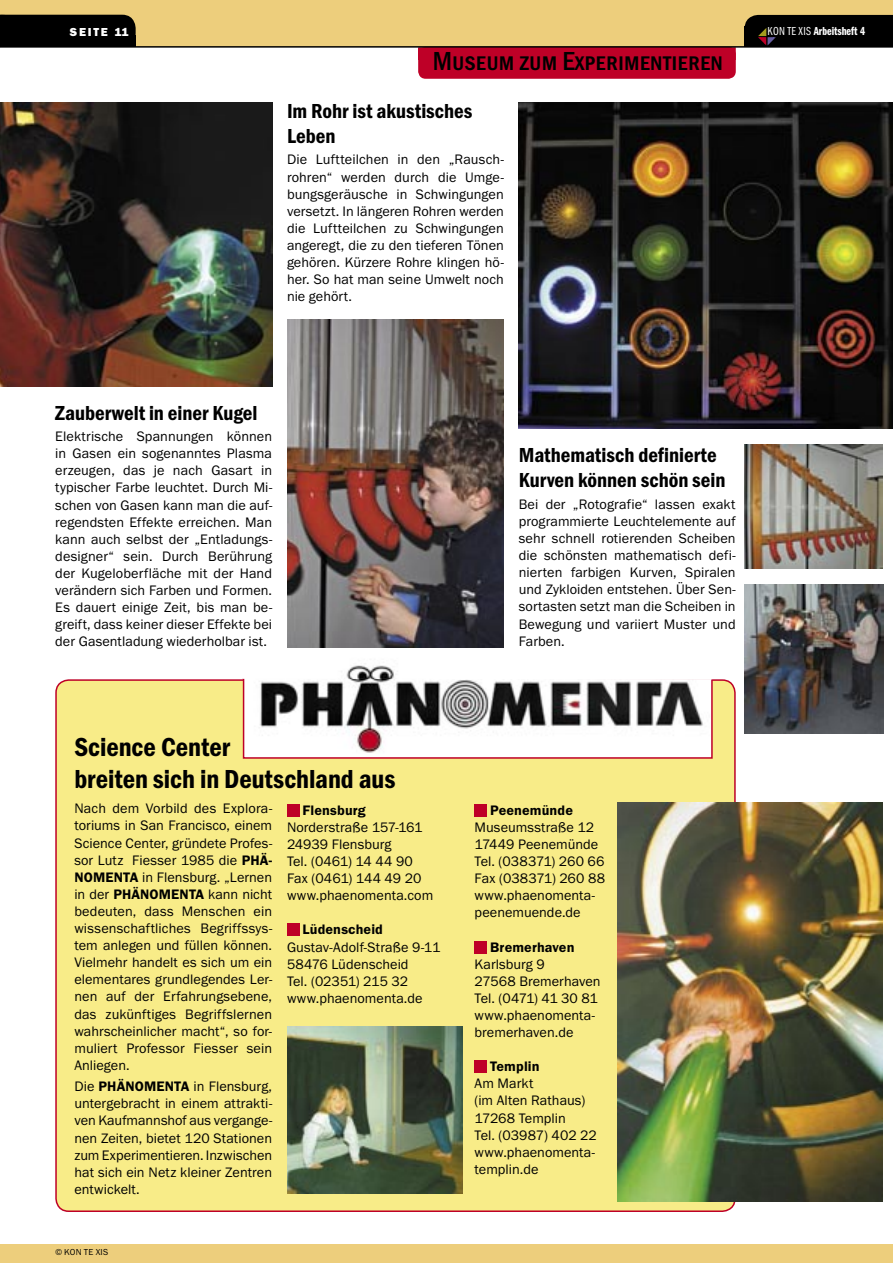
<style>
.page{position:relative;width:893px;height:1263px;background:#fff}
.page>*{position:absolute;margin:0;border:0;box-sizing:border-box;transform-origin:0 0}
.t1{font:600 condensed 27px/32.4px "Franklin Got Itc TEE";letter-spacing:-.005em;color:#000}
.t2{font:500 condensed 27px "Franklin Got SC Itc TEE";color:#000}
.t3{font:600 condensed 21px/25.2px "Franklin Got Itc TEE";color:#000}
.t4{font:14.25px/17.1px "Franklin Got Itc TEE";color:#000;text-align:justify}
.t5{font:600 14.25px "Franklin Got Itc TEE";letter-spacing:.01em;color:#000}
.t6{font:12px "Franklin Got Itc TEE Demi Comp";color:#fff}
.t7{font:12px "Franklin Got Itc TEE Heav";letter-spacing:.15em;color:#fff}
.t8{font:9px "Franklin Got Itc TEE";letter-spacing:.025em;color:#000}
.s1{font-family:"Franklin Got Itc TEE Book Comp"}
.s2{font-weight:600}
</style>
<div class="page">
<div style="left:0;top:0;width:893px;height:47px;background:#edce7c"></div>
<div style="left:745px;top:15px;width:148px;height:31px;background:#000"></div>
<div style="left:0;top:1244px;width:893px;height:19px;background:#edce7c"></div>
<div style="left:55px;top:679px;width:681px;height:532px;background:#f8ec88"></div>
<div style="left:418px;top:48px;width:318px;height:30px;background:#be0027"></div>
<hr style="left:0;top:46px;width:893px;height:2px;background:#000">
<div style="left:0;top:15px;width:136px;height:33px;background:#000"></div>
<div style="left:287px;top:804px;width:12px;height:12px;background:#be0027"></div>
<div style="left:287px;top:924px;width:12px;height:12px;background:#be0027"></div>
<div style="left:475px;top:804px;width:12px;height:12px;background:#be0027"></div>
<div style="left:475px;top:941px;width:12px;height:12px;background:#be0027"></div>
<div style="left:475px;top:1061px;width:12px;height:12px;background:#be0027"></div>
<img style="left:287px;top:319px;width:217px;height:328px">
<img style="left:0;top:102px;width:272px;height:285px">
<img style="left:519px;top:102px;width:374px;height:327px">
<img style="left:744px;top:444px;width:138px;height:125px">
<img style="left:744px;top:585px;width:139px;height:148px">
<img style="left:617px;top:803px;width:265px;height:398px">
<img style="left:346px;top:663px;width:48px;height:14px">
<svg style="left:242px;top:677px;width:471px;height:82px"></svg>
<img style="left:287px;top:1026px;width:175px;height:168px">
<p class="t7" style="left:70px;top:25px;width:60px">SEITE 11</p>
<p class="t6" style="left:768px;top:24px;width:99px"><span class="s1">KON TE XIS</span> Arbeitsheft 4</p>
<h1 class="t2" style="left:433px;top:46px;width:292px">Museum zum Experimentieren</h1>
<h2 class="t3" style="left:287px;top:98px;width:187px">Im Rohr ist akustisches<br>Leben</h2>
<p class="t4" style="left:287px;top:151px;width:218px">Die Luftteilchen in den „Rausch&shy;rohren“ werden durch die Umge&shy;bungsgeräusche in Schwingungen versetzt. In längeren Rohren werden die Luftteilchen zu Schwingungen angeregt, die zu den tieferen Tönen gehören. Kürzere Rohre klingen hö&shy;her. So hat man seine Umwelt noch nie gehört.</p>
<h2 class="t3" style="left:55px;top:400px;width:204px">Zauberwelt in einer Kugel</h2>
<p class="t4" style="left:55px;top:428px;width:218px">Elektrische Spannungen können in Gasen ein sogenanntes Plasma erzeugen, das je nach Gasart in typischer Farbe leuchtet. Durch Mi&shy;schen von Gasen kann man die auf&shy;regendsten Effekte erreichen. Man kann auch selbst der „Entladungs&shy;designer“ sein. Durch Berührung der Kugeloberfläche mit der Hand verändern sich Farben und Formen.<br>Es dauert einige Zeit, bis man be&shy;greift, dass keiner dieser Effekte bei der Gasentladung wiederholbar ist.</p>
<h1 class="t1" style="left:74px;top:730px;width:322px">Science Center<br>breiten sich in Deutschland aus</h1>
<h2 class="t3" style="left:519px;top:443px;width:208px">Mathematisch definierte<br>Kurven können schön sein</h2>
<p class="t4" style="left:519px;top:496px;width:218px">Bei der „Rotografie“ lassen exakt programmierte Leuchtelemente auf sehr schnell rotierenden Scheiben die schönsten mathematisch defi&shy;nierten farbigen Kurven, Spiralen und Zykloiden entstehen. Über Sen&shy;sortasten setzt man die Scheiben in Bewegung und variiert Muster und Farben.</p>
<p class="t4" style="left:74px;top:800px;width:199px">Nach dem Vorbild des Explora&shy;toriums in San Francisco, einem Science Center, gründete Profes&shy;sor Lutz Fiesser 1985 die <span class="s2">PHÄ-NOMENTA</span> in Flensburg. „Lernen in der <span class="s2">PHÄNOMENTA</span> kann nicht bedeuten, dass Menschen ein wissenschaftliches Begriffssys&shy;tem anlegen und füllen können.<br>Vielmehr handelt es sich um ein elementares grundlegendes Ler&shy;nen auf der Erfahrungsebene, das zukünftiges Begriffslernen wahrscheinlicher macht“, so for&shy;muliert Professor Fiesser sein Anliegen.</p>
<p class="t4" style="left:74px;top:1078px;width:199px">Die <span class="s2">PHÄNOMENTA</span> in Flensburg, untergebracht in einem attrakti&shy;ven Kaufmannshof aus vergange&shy;nen Zeiten, bietet 120 Stationen zum Experimentieren. Inzwischen hat sich ein Netz kleiner Zentren entwickelt.</p>
<p class="t5" style="left:303px;top:802px;width:65px">Flensburg</p>
<p class="t4" style="left:287px;top:819px;width:148px;text-align:left">Norderstraße 157-161<br>24939 Flensburg<br>Tel. (0461) 14 44 90<br>Fax (0461) 144 49 20 www.phaenomenta.com</p>
<p class="t5" style="left:303px;top:922px;width:82px">Lüdenscheid</p>
<p class="t4" style="left:287px;top:938px;width:155px;text-align:left">Gustav-Adolf-Straße 9-11<br>58476 Lüdenscheid<br>Tel. (02351) 215 32 www.phaenomenta.de</p>
<p class="t8" style="left:55px;top:1247px;width:54px">© KON TE XIS</p>
<p class="t5" style="left:490px;top:802px;width:84px">Peenemünde</p>
<p class="t4" style="left:475px;top:819px;width:132px;text-align:left">Museumsstraße 12<br>17449 Peenemünde<br>Tel. (038371) 260 66<br>Fax (038371) 260 88 www.phaenomenta&shy;peenemuende.de</p>
<p class="t5" style="left:490px;top:939px;width:86px">Bremerhaven</p>
<p class="t4" style="left:475px;top:955px;width:127px;text-align:left">Karlsburg 9<br>27568 Bremerhaven<br>Tel. (0471) 41 30 81 www.phaenomenta&shy;bremerhaven.de</p>
<p class="t5" style="left:490px;top:1058px;width:51px">Templin</p>
<p class="t4" style="left:475px;top:1075px;width:124px;text-align:left">Am Markt<br>(im Alten Rathaus)<br>17268 Templin<br>Tel. (03987) 402 22 www.phaenomenta&shy;templin.de</p>
</div>
